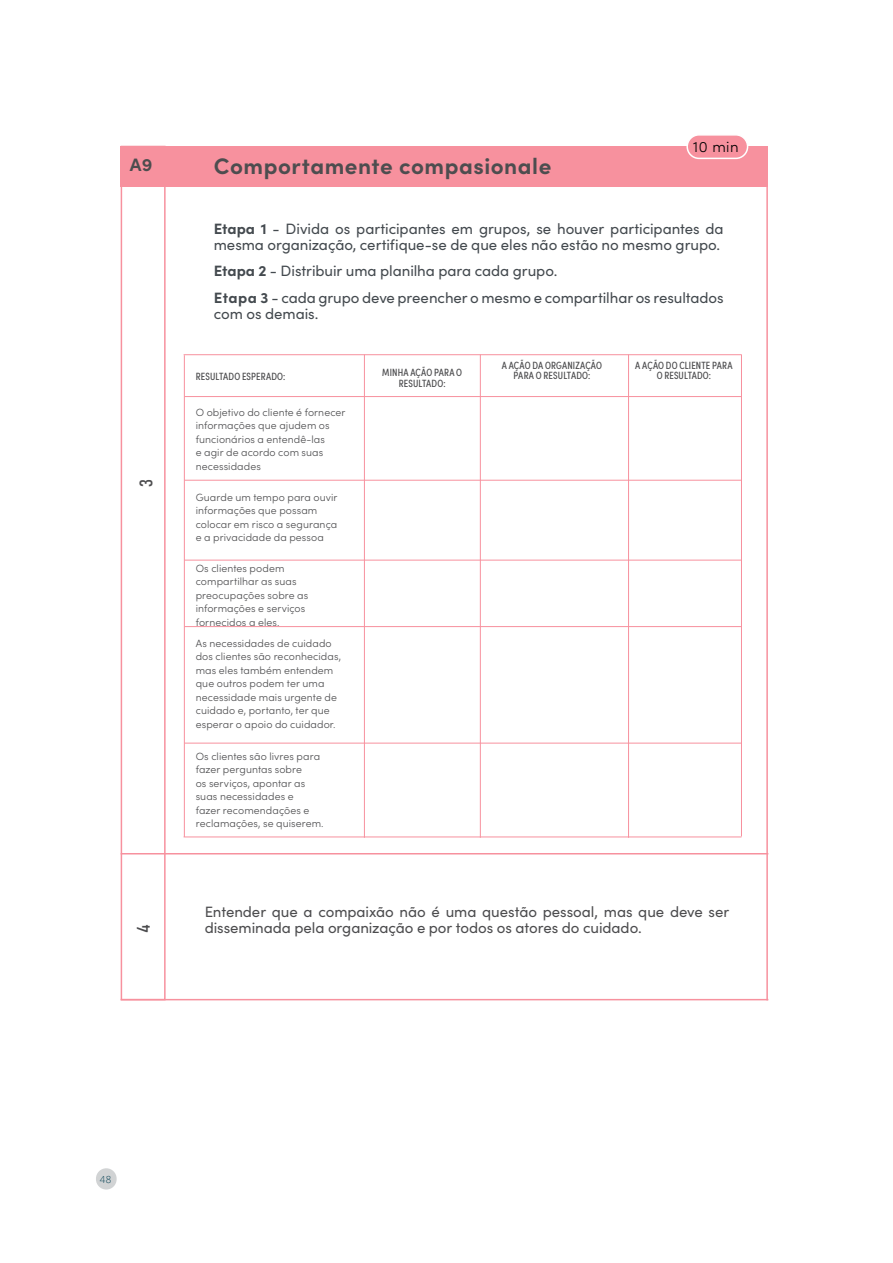
<style>
.page{position:relative;width:893px;height:1263px;background:#fff}
.page>*{position:absolute;margin:0;border:0;box-sizing:border-box;transform-origin:0 0}
.t1{font:700 22.5px "Sofia Pro";letter-spacing:.025em;color:#4d4d4f}
.t2{font:700 18px "Sofia Pro";color:#4d4d4f}
.t3{font:18px "Bahnschrift";color:#4d4d4f}
.t4{font:15px/16.5px "Sofia Pro";letter-spacing:-.005em;color:#444a4f}
.t5{font:15px/16.5px "Sofia Pro";letter-spacing:-.005em;color:#4d4d4f}
.t6{font:300 15px "Sofia Pro";color:#000}
.t7{font:300 10.5px/13.5px "Sofia Pro";letter-spacing:.01em;color:#4d4d4f}
.t8{font:10.5px/10.5px "Sofia Pro Condensed";letter-spacing:.015em;color:#4d4d4f;text-align:center}
.t9{font:300 9.75px "Open Sans";color:#033e51}
.s1{font-weight:700}
</style>
<div class="page">
<hr style="left:364px;top:354px;width:1px;height:484px;background:#f7919e">
<hr style="left:184px;top:355px;width:1px;height:482px;background:#f7919e">
<hr style="left:480px;top:354px;width:1px;height:484px;background:#f7919e">
<hr style="left:628px;top:354px;width:1px;height:484px;background:#f7919e">
<hr style="left:741px;top:355px;width:1px;height:481px;background:#f7919e">
<hr style="left:184px;top:837px;width:557px;height:1px;background:#f7919e">
<hr style="left:185px;top:396px;width:557px;height:1px;background:#f7919e">
<hr style="left:184px;top:354px;width:558px;height:1px;background:#f7919e">
<hr style="left:185px;top:480px;width:557px;height:1px;background:#f7919e">
<hr style="left:185px;top:560px;width:557px;height:1px;background:#f7919e">
<hr style="left:185px;top:626px;width:557px;height:1px;background:#f7919e">
<hr style="left:185px;top:743px;width:557px;height:1px;background:#f7919e">
<hr style="left:121px;top:999px;width:647px;height:1px;background:#f7919e">
<hr style="left:121px;top:853px;width:647px;height:1px;background:#f7919e">
<div style="left:121px;top:146px;width:647px;height:40px;background:#f7919e"></div>
<div style="left:121px;top:146px;width:45px;height:854px;border:2px solid #f7919e"></div>
<hr style="left:766px;top:146px;width:2px;height:854px;background:#f7919e">
<div style="left:687px;top:135px;width:61px;height:23px;background:#f7919e;border-radius:12px"></div>
<div style="left:686px;top:134px;width:62px;height:25px;border:2px solid #fff;border-radius:12px"></div>
<div style="left:96px;top:1168px;width:21px;height:21px;background:#d1d3d4;border-radius:10px"></div>
<h2 class="t2" style="left:130px;top:150px;width:24px">A9</h2>
<h2 class="t3" style="left:132px;top:487px;width:9px;rotate:-90deg">3</h2>
<h2 class="t3" style="left:130px;top:933px;width:10px;rotate:-90deg">4</h2>
<h1 class="t1" style="left:214px;top:149px;width:339px">Comportamente compasionale</h1>
<h3 class="t6" style="left:693px;top:135px;width:47px">10 min</h3>
<h3 class="t4" style="left:214px;top:219px;width:511px"><span class="s1">Etapa 1</span> - Divida os participantes em grupos, se houver participantes da mesma organização, certifique-se de que eles não estão no mesmo grupo.</h3>
<h3 class="t4" style="left:214px;top:256px;width:511px;line-height:27px"><span class="s1">Etapa 2</span> - Distribuir uma planilha para cada grupo.<br><span class="s1">Etapa 3</span> - cada grupo deve preencher o mesmo e compartilhar os resultados</h3>
<h3 class="t4" style="left:214px;top:305px;width:106px">com os demais.</h3>
<p class="t8" style="left:196px;top:371px;width:91px">RESULTADO ESPERADO:</p>
<p class="t8" style="left:382px;top:367px;width:81px">MINHA AÇÃO PARA O<br>RESULTADO:</p>
<p class="t8" style="left:502px;top:359px;width:102px">A AÇÃO DA ORGANIZAÇÃO<br>PARA O RESULTADO:</p>
<p class="t8" style="left:635px;top:359px;width:99px">A AÇÃO DO CLIENTE PARA<br>O RESULTADO:</p>
<p class="t7" style="left:196px;top:405px;width:151px">O objetivo do cliente é fornecer informações que ajudem os funcionários a entendê-las<br>e agir de acordo com suas necessidades</p>
<p class="t7" style="left:196px;top:490px;width:143px">Guarde um tempo para ouvir informações que possam colocar em risco a segurança e a privacidade da pessoa</p>
<p class="t7" style="left:196px;top:561px;width:114px">Os clientes podem compartilhar as suas preocupações sobre as informações e serviços fornecidos a eles.</p>
<p class="t7" style="left:196px;top:636px;width:147px">As necessidades de cuidado dos clientes são reconhecidas, mas eles também entendem que outros podem ter uma necessidade mais urgente de cuidado e, portanto, ter que esperar o apoio do cuidador.</p>
<p class="t7" style="left:196px;top:749px;width:130px">Os clientes são livres para fazer perguntas sobre<br>os serviços, apontar as suas necessidades e<br>fazer recomendações e reclamações, se quiserem.</p>
<h3 class="t5" style="left:205px;top:902px;width:526px">Entender que a compaixão não é uma questão pessoal, mas que deve ser disseminada pela organização e por todos os atores do cuidado.</h3>
<p class="t9" style="left:100px;top:1172px;width:13px">48</p>
</div>
